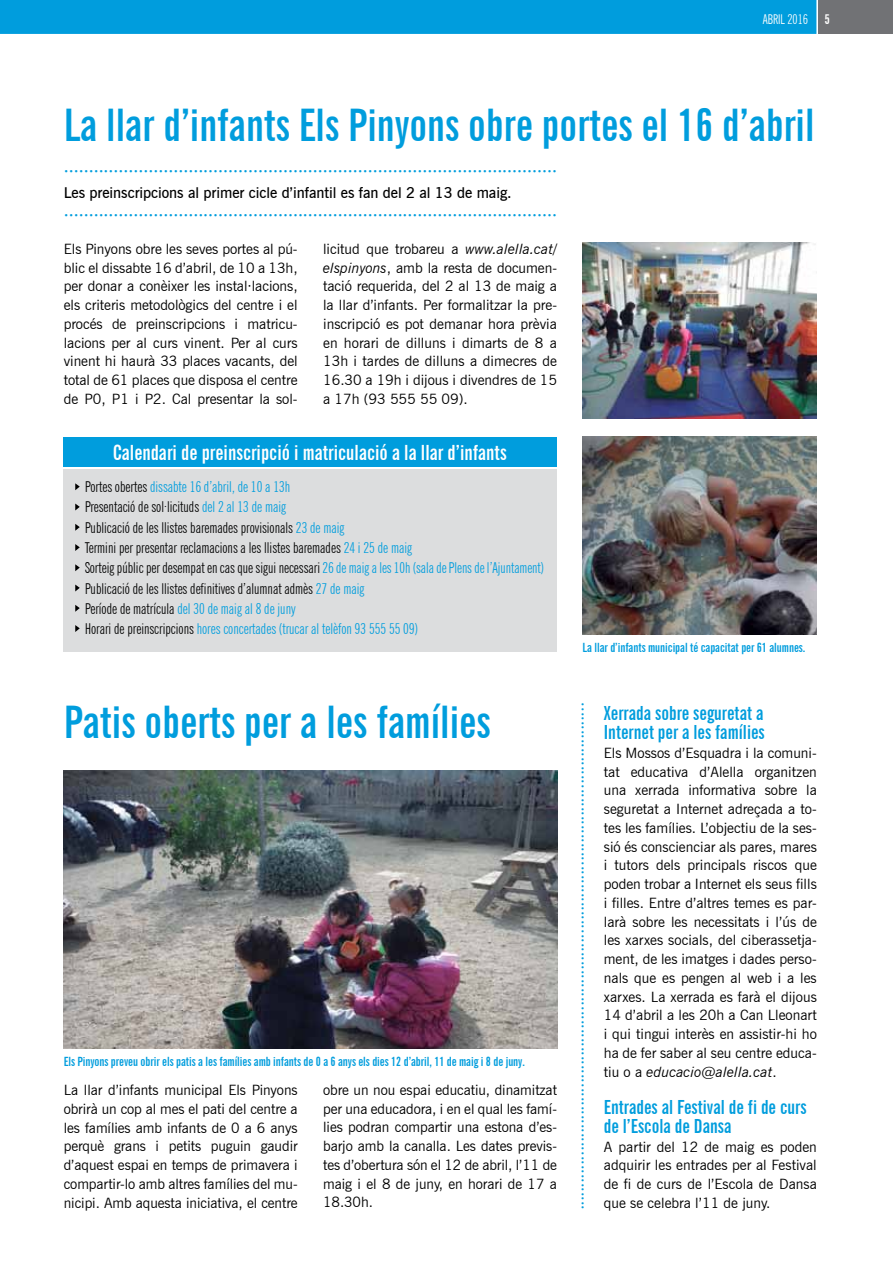
<style>
.page{position:relative;width:893px;height:1263px;background:#fff}
.page>*{position:absolute;margin:0;border:0;box-sizing:border-box;transform-origin:0 0}
.t1{font:700 extra-condensed 45px "News Gothic BT";color:#009ddd}
.t2{font:700 extra-condensed 21px "News Gothic BT";color:#fff}
.t3{font:700 extra-condensed 19.5px/18.8px "News Gothic BT";color:#009ddd}
.t4{font:600 16.5px "News Gothic BT";color:#009ddd}
.t5{font:extra-condensed 15px/20.2px "News Gothic BT";color:#000}
.t6{font:600 15px "News Gothic BT";color:#009ddd}
.t7{font:600 15px "News Gothic BT";letter-spacing:-.005em;color:#000}
.t8{font:14.25px/18.8px "News Gothic BT";color:#000;text-align:justify}
.t9{font:extra-condensed 13.5px "News Gothic BT";color:#fff}
.t10{font:700 extra-condensed 12.75px "News Gothic BT";letter-spacing:-.005em;color:#009ddd}
.s1{font-weight:700}
.s2{font-style:italic}
.s3{color:#009ddd}
</style>
<div class="page">
<div style="left:818px;top:0;width:75px;height:34px;background:#717275"></div>
<div style="left:0;top:0;width:816px;height:34px;background:#009ddd"></div>
<div style="left:64px;top:437px;width:493px;height:30px;background:#009ddd"></div>
<div style="left:64px;top:470px;width:493px;height:182px;background:#dcddde"></div>
<svg style="left:75px;top:503px;width:5px;height:7px"></svg>
<svg style="left:75px;top:524px;width:5px;height:7px"></svg>
<svg style="left:75px;top:544px;width:5px;height:7px"></svg>
<svg style="left:75px;top:483px;width:5px;height:7px"></svg>
<svg style="left:75px;top:564px;width:5px;height:7px"></svg>
<svg style="left:75px;top:584px;width:5px;height:7px"></svg>
<svg style="left:75px;top:605px;width:5px;height:7px"></svg>
<svg style="left:75px;top:625px;width:5px;height:7px"></svg>
<img style="left:64px;top:771px;width:493px;height:278px">
<img style="left:583px;top:243px;width:234px;height:175px">
<img style="left:583px;top:437px;width:233px;height:197px">
<p class="t9" style="left:763px;top:11px;width:68px">ABRIL 2016 <span class="s1">5</span></p>
<h1 class="t1" style="left:64px;top:97px;width:752px">La llar d’infants Els Pinyons obre portes el 16 d’abril</h1>
<p class="t4" style="left:64px;top:162px;width:495px">···································································································</p>
<p class="t7" style="left:64px;top:184px;width:449px">Les preinscripcions al primer cicle d’infantil es fan del 2 al 13 de maig.</p>
<p class="t4" style="left:64px;top:205px;width:495px">···································································································</p>
<p class="t8" style="left:64px;top:239px;width:235px">Els Pinyons obre les seves portes al pú&shy;blic el dissabte 16 d’abril, de 10 a 13h, per donar a conèixer les instal·lacions, els criteris metodològics del centre i el procés de preinscripcions i matricu&shy;lacions per al curs vinent. Per al curs vinent hi haurà 33 places vacants, del total de 61 places que disposa el centre de P0, P1 i P2. Cal presentar la sol·</p>
<p class="t8" style="left:323px;top:239px;width:235px">licitud que trobareu a <span class="s2">www.alella.cat/ elspinyons</span>, amb la resta de documen&shy;tació requerida, del 2 al 13 de maig a la llar d’infants. Per formalitzar la pre&shy;inscripció es pot demanar hora prèvia en horari de dilluns i dimarts de 8 a 13h i tardes de dilluns a dimecres de 16.30 a 19h i dijous i divendres de 15 a 17h (93 555 55 09).</p>
<h2 class="t2" style="left:113px;top:440px;width:395px">Calendari de preinscripció i matriculació a la llar d’infants</h2>
<p class="t5" style="left:85px;top:477px;width:461px">Portes obertes <span class="s3">dissabte 16 d’abril, de 10 a 13h<br></span>Presentació de sol·licituds <span class="s3">del 2 al 13 de maig<br></span>Publicació de les llistes baremades provisionals <span class="s3">23 de maig<br></span>Termini per presentar reclamacions a les llistes baremades <span class="s3">24 i 25 de maig<br></span>Sorteig públic per desempat en cas que sigui necessari <span class="s3">26 de maig a les 10h (sala de Plens de l’Ajuntament)<br></span>Publicació de les llistes definitives d’alumnat admès <span class="s3">27 de maig<br></span>Període de matrícula <span class="s3">del 30 de maig al 8 de juny<br></span>Horari de preinscripcions <span class="s3">hores concertades (trucar al telèfon 93 555 55 09)</span></p>
<h1 class="t1" style="left:64px;top:695px;width:429px">Patis oberts per a les famílies</h1>
<p class="t10" style="left:64px;top:1054px;width:463px">Els Pinyons preveu obrir els patis a les famílies amb infants de 0 a 6 anys els dies 12 d’abril, 11 de maig i 8 de juny.</p>
<p class="t8" style="left:64px;top:1080px;width:235px">La llar d’infants municipal Els Pinyons obrirà un cop al mes el pati del centre a les famílies amb infants de 0 a 6 anys perquè grans i petits puguin gaudir d’aquest espai en temps de primavera i compartir-lo amb altres famílies del mu&shy;nicipi. Amb aquesta iniciativa, el centre</p>
<p class="t8" style="left:323px;top:1080px;width:235px">obre un nou espai educatiu, dinamitzat per una educadora, i en el qual les famí&shy;lies podran compartir una estona d’es&shy;barjo amb la canalla. Les dates previs&shy;tes d’obertura són el 12 de abril, l’11 de maig i el 8 de juny, en horari de 17 a 18.30h.</p>
<p class="t10" style="left:583px;top:639px;width:224px">La llar d’infants municipal té capacitat per 61 alumnes.</p>
<p class="t6" style="left:592px;top:702px;width:509px;rotate:90deg">················································································································</p>
<h3 class="t3" style="left:604px;top:704px;width:162px">Xerrada sobre seguretat a<br>Internet per a les famílies</h3>
<p class="t8" style="left:604px;top:743px;width:215px">Els Mossos d’Esquadra i la comuni&shy;tat educativa d’Alella organitzen una xerrada informativa sobre la seguretat a Internet adreçada a to&shy;tes les famílies. L’objectiu de la ses&shy;sió és conscienciar als pares, mares i tutors dels principals riscos que poden trobar a Internet els seus fills i filles. Entre d’altres temes es par&shy;larà sobre les necessitats i l’ús de les xarxes socials, del ciberassetja&shy;ment, de les imatges i dades perso&shy;nals que es pengen al web i a les xarxes. La xerrada es farà el dijous 14 d’abril a les 20h a Can Lleonart i qui tingui interès en assistir-hi ho ha de fer saber al seu centre educa&shy;tiu o a <span class="s2">educacio@alella.cat</span>.</p>
<h3 class="t3" style="left:604px;top:1098px;width:204px">Entrades al Festival de fi de curs de l’Escola de Dansa</h3>
<p class="t8" style="left:604px;top:1137px;width:215px">A partir del 12 de maig es poden adquirir les entrades per al Festival de fi de curs de l’Escola de Dansa que se celebra l’11 de juny.</p>
</div>
